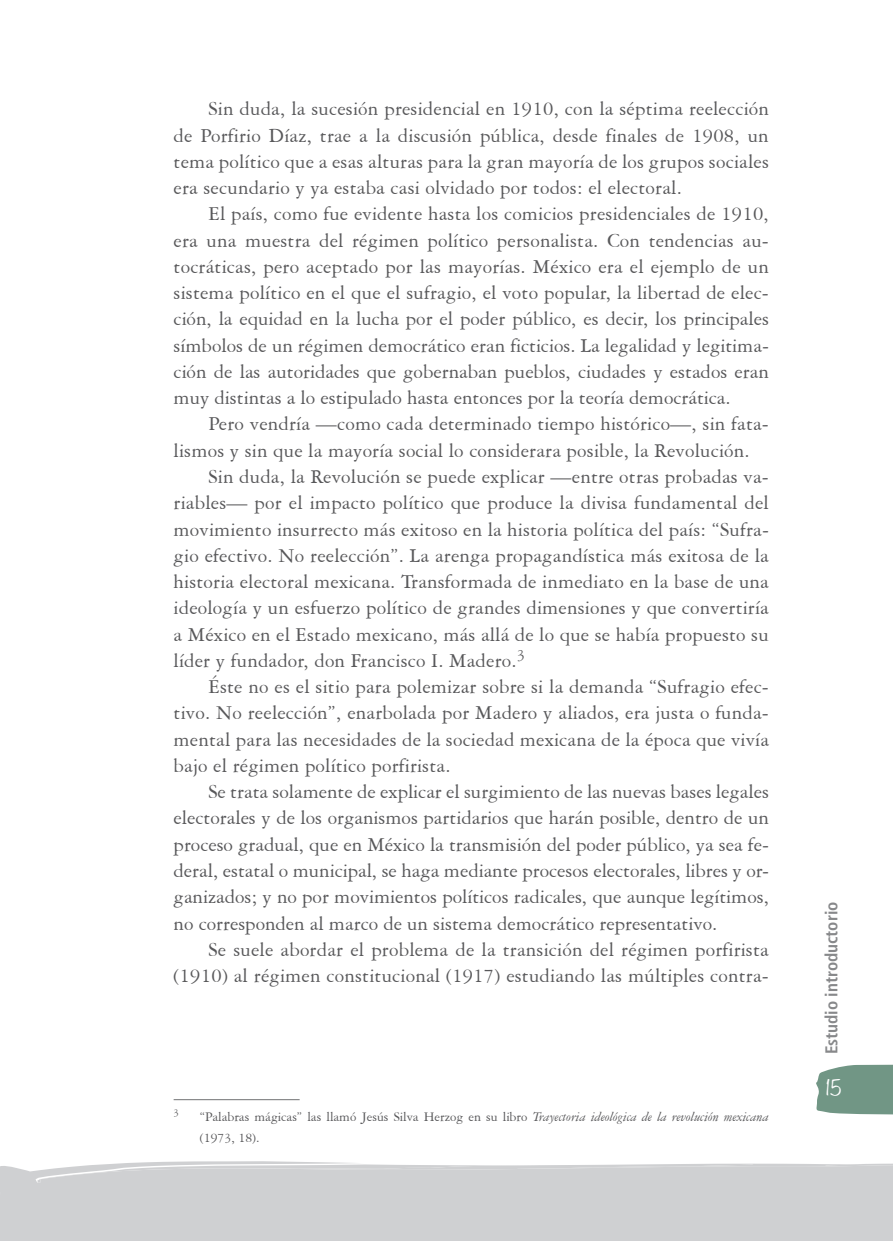
<style>
.page{position:relative;width:893px;height:1241px;background:#fff}
.page>*{position:absolute;margin:0;border:0;box-sizing:border-box;transform-origin:0 0}
.t1{font:300 26.25px "Honey Script";color:#fff}
.t2{font:21px/26.2px "American Garamond BT";letter-spacing:.01em;color:#58585a;text-align:justify}
.t3{font:700 condensed 17.15px "Frutiger";color:#87888a}
.t4{font:14px/21px "American Garamond BT";color:#58585a}
.t5{font:11.2px "American Garamond BT";color:#58585a}
.s1{font-style:italic}
</style>
<div class="page">
<svg style="left:816px;top:1064px;width:77px;height:50px"></svg>
<div style="left:0;top:1161px;width:893px;height:79px;background:#cfd0d2"></div>
<hr style="left:174px;top:1099px;width:126px;height:1px;background:#707173">
<p class="t2" style="left:174px;top:95px;width:597px;text-indent:35px">Sin duda, la sucesión presidencial en 1910, con la séptima reelección de Porfirio Díaz, trae a la discusión pública, desde finales de 1908, un tema político que a esas alturas para la gran mayoría de los grupos sociales era secundario y ya estaba casi olvidado por todos: el electoral.</p>
<p class="t2" style="left:174px;top:200px;width:597px;text-indent:35px">El país, como fue evidente hasta los comicios presidenciales de 1910, era una muestra del régimen político personalista. Con tendencias au&shy;tocráticas, pero aceptado por las mayorías. México era el ejemplo de un sistema político en el que el sufragio, el voto popular, la libertad de elec&shy;ción, la equidad en la lucha por el poder público, es decir, los principales símbolos de un régimen democrático eran ficticios. La legalidad y legitima&shy;ción de las autoridades que gobernaban pueblos, ciudades y estados eran muy distintas a lo estipulado hasta entonces por la teoría democrática.</p>
<p class="t2" style="left:208px;top:410px;width:562px">Pero vendría —como cada determinado tiempo histórico—, sin fata-</p>
<p class="t2" style="left:174px;top:436px;width:578px">lismos y sin que la mayoría social lo considerara posible, la Revolución.</p>
<p class="t2" style="left:208px;top:463px;width:562px">Sin duda, la Revolución se puede explicar —entre otras probadas va-</p>
<p class="t2" style="left:174px;top:489px;width:597px">riables— por el impacto político que produce la divisa fundamental del</p>
<p class="t2" style="left:174px;top:515px;width:597px">movimiento insurrecto más exitoso en la historia política del país: “Sufra-</p>
<p class="t2" style="left:174px;top:541px;width:597px">gio efectivo. No reelección”. La arenga propagandística más exitosa de la</p>
<p class="t2" style="left:174px;top:568px;width:597px">historia electoral mexicana. Transformada de inmediato en la base de una</p>
<p class="t2" style="left:174px;top:594px;width:597px">ideología y un esfuerzo político de grandes dimensiones y que convertiría</p>
<p class="t2" style="left:174px;top:620px;width:597px">a México en el Estado mexicano, más allá de lo que se había propuesto su</p>
<p class="t2" style="left:174px;top:646px;width:353px">líder y fundador, don Francisco I. Madero.<sup>3</sup></p>
<p class="t2" style="left:208px;top:673px;width:562px">Éste no es el sitio para polemizar sobre si la demanda “Sufragio efec-</p>
<p class="t2" style="left:174px;top:699px;width:597px">tivo. No reelección”, enarbolada por Madero y aliados, era justa o funda-</p>
<p class="t2" style="left:174px;top:725px;width:597px">mental para las necesidades de la sociedad mexicana de la época que vivía</p>
<p class="t2" style="left:174px;top:751px;width:278px">bajo el régimen político porfirista.</p>
<p class="t2" style="left:208px;top:778px;width:562px">Se trata solamente de explicar el surgimiento de las nuevas bases legales</p>
<p class="t2" style="left:174px;top:804px;width:597px">electorales y de los organismos partidarios que harán posible, dentro de un</p>
<p class="t2" style="left:174px;top:830px;width:597px">proceso gradual, que en México la transmisión del poder público, ya sea fe-</p>
<p class="t2" style="left:174px;top:856px;width:597px">deral, estatal o municipal, se haga mediante procesos electorales, libres y or-</p>
<p class="t2" style="left:174px;top:883px;width:597px">ganizados; y no por movimientos políticos radicales, que aunque legítimos,</p>
<p class="t2" style="left:174px;top:909px;width:545px">no corresponden al marco de un sistema democrático representativo.</p>
<p class="t2" style="left:208px;top:935px;width:562px">Se suele abordar el problema de la transición del régimen porfirista</p>
<p class="t2" style="left:174px;top:961px;width:597px">(1910) al régimen constitucional (1917) estudiando las múltiples contra-</p>
<p class="t5" style="left:174px;top:1105px;width:7px">3</p>
<p class="t4" style="left:200px;top:1105px;width:571px">“Palabras mágicas” las llamó Jesús Silva Herzog en su libro <span class="s1">Trayectoria ideológica de la revolución mexicana </span>(1973, 18).</p>
<p class="t3" style="left:821px;top:1054px;width:154px;rotate:-90deg">Estudio introductorio</p>
<p class="t1" style="left:827px;top:1070px;width:17px">15</p>
</div>
